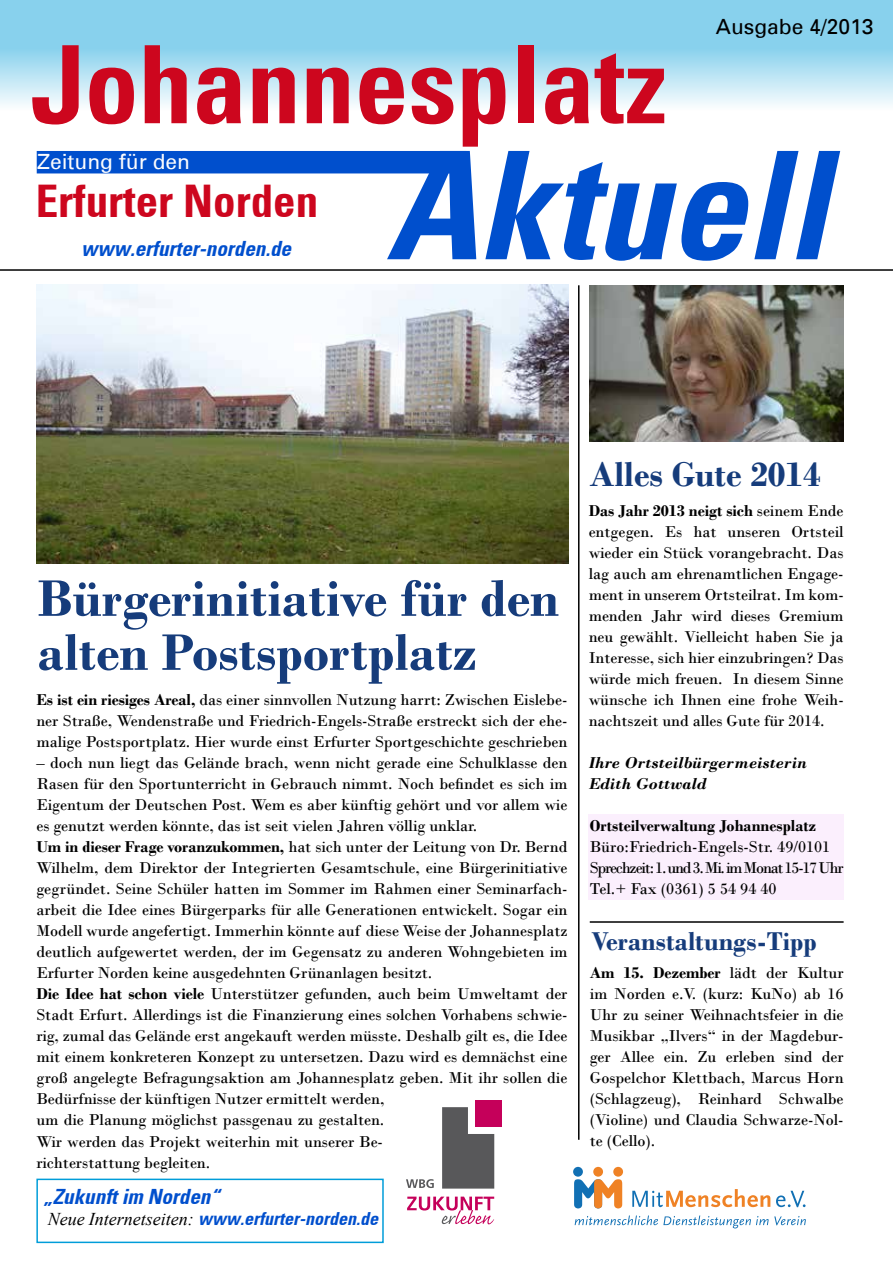
<style>
.page{position:relative;width:893px;height:1263px;background:#fff}
.page>*{position:absolute;margin:0;border:0;box-sizing:border-box;transform-origin:0 0}
.t1{font:150px "Unive Con Bol Obl";color:#004fcd}
.t2{font:700 condensed 108px "Univers";color:#cd061e}
.t3{font:700 54px/54px "Bodoni";color:#163c7b}
.t4{font:700 condensed 45px "Univers";color:#cd061e}
.t5{font:700 36px "Bodoni";color:#163c7b}
.t6{font:700 27px "Bodoni";color:#163c7b}
.t7{font:21px "Unive Con Bol Obl";color:#004fcd}
.t8{font:21px "Univers";color:#000}
.t9{font:21px "Univers";color:#fefefe}
.t10{font:18px "Unive Con Bol Obl";color:#004fcd}
.t11{font:16.5px/21px "Bodoni";letter-spacing:-.005em;color:#000;text-align:justify}
.t12{font:italic 700 16.5px/21px "Bodoni";color:#000}
.t13{font:700 16.5px "Bodoni";color:#000}
.s1{font-weight:700}
.s2{font-family:"Times New Roman";font-style:italic;color:#000}
</style>
<div class="page">
<svg style="left:0;top:0;width:893px;height:174px"></svg>
<div style="left:37px;top:151px;width:429px;height:22px;background:#004fcd"></div>
<svg style="left:574px;top:1179px;width:48px;height:29px"></svg>
<div style="left:593px;top:1167px;width:10px;height:10px;background:#ef8225;border-radius:50%"></div>
<div style="left:613px;top:1167px;width:10px;height:10px;background:#ef8225;border-radius:50%"></div>
<div style="left:573px;top:1167px;width:10px;height:10px;background:#1170b4;border-radius:50%"></div>
<svg style="left:632px;top:1189px;width:138px;height:18px"></svg>
<svg style="left:776px;top:1191px;width:29px;height:16px"></svg>
<svg style="left:575px;top:1215px;width:231px;height:13px"></svg>
<svg style="left:442px;top:1107px;width:52px;height:81px;background:#676668"></svg>
<div style="left:475px;top:1100px;width:27px;height:26px;background:#c5005a"></div>
<svg style="left:406px;top:1179px;width:28px;height:9px"></svg>
<svg style="left:407px;top:1196px;width:87px;height:28px"></svg>
<div style="left:589px;top:814px;width:255px;height:85px;background:#fbeffd"></div>
<img style="left:36px;top:284px;width:532px;height:279px">
<img style="left:590px;top:285px;width:253px;height:157px">
<hr style="left:0;top:269px;width:893px;height:2px;background:#000">
<hr style="left:578px;top:285px;width:1px;height:855px;background:#000">
<hr style="left:590px;top:921px;width:254px;height:2px;background:#000">
<div style="left:36px;top:1178px;width:348px;height:65px;background:#fff;border:2px solid #009dd9"></div>
<h2 class="t2" style="left:31px;top:19px;width:638px">Johannesplatz</h2>
<p class="t8" style="left:716px;top:14px;width:159px">Ausgabe 4/2013</p>
<p class="t9" style="left:37px;top:148px;width:154px">Zeitung für den</p>
<h3 class="t4" style="left:36px;top:174px;width:284px">Erfurter Norden</h3>
<p class="t7" style="left:81px;top:236px;width:211px">www.erfurter-norden.de</p>
<h1 class="t1" style="left:386px;top:114px;width:443px">Aktuell</h1>
<h3 class="t3" style="left:38px;top:571px;width:523px">Bürgerinitiative für den alten Postsportplatz</h3>
<p class="t11" style="left:36px;top:689px;width:533px"><span class="s1">Es ist ein riesiges Areal,</span> das einer sinnvollen Nutzung harrt: Zwischen Eislebe&shy;ner Straße, Wendenstraße und Friedrich-Engels-Straße erstreckt sich der ehe&shy;malige Postsportplatz. Hier wurde einst Erfurter Sportgeschichte geschrieben</p>
<p class="t11" style="left:36px;top:753px;width:533px;text-align:left">– doch nun liegt das Gelände brach, wenn nicht gerade eine Schulklasse den Rasen für den Sportunterricht in Gebrauch nimmt. Noch befindet es sich im Eigentum der Deutschen Post. Wem es aber künftig gehört und vor allem wie es genutzt werden könnte, das ist seit vielen Jahren völlig unklar.<br><span class="s1">Um in dieser Frage voranzukommen,</span> hat sich unter der Leitung von Dr. Bernd Wilhelm, dem Direktor der Integrierten Gesamtschule, eine Bürgerinitiative gegründet. Seine Schüler hatten im Sommer im Rahmen einer Seminarfach&shy;arbeit die Idee eines Bürgerparks für alle Generationen entwickelt. Sogar ein Modell wurde angefertigt. Immerhin könnte auf diese Weise der Johannesplatz deutlich aufgewertet werden, der im Gegensatz zu anderen Wohngebieten im Erfurter Norden keine ausgedehnten Grünanlagen besitzt.<br><span class="s1">Die Idee hat schon viele</span> Unterstützer gefunden, auch beim Umweltamt der Stadt Erfurt. Allerdings ist die Finanzierung eines solchen Vorhabens schwie&shy;rig, zumal das Gelände erst angekauft werden müsste. Deshalb gilt es, die Idee mit einem konkreteren Konzept zu untersetzen. Dazu wird es demnächst eine groß angelegte Befragungsaktion am Johannesplatz geben. Mit ihr sollen die Bedürfnisse der künftigen Nutzer ermittelt werden,<br>um die Planung möglichst passgenau zu gestalten.<br>Wir werden das Projekt weiterhin mit unserer Be-<br>richterstattung begleiten.</p>
<p class="t7" style="left:44px;top:1183px;width:178px">„Zukunft im Norden“</p>
<p class="t10" style="left:48px;top:1208px;width:332px"><span class="s2">Neue Internetseiten:</span> www.erfurter-norden.de</p>
<h3 class="t5" style="left:589px;top:453px;width:233px">Alles Gute 2014</h3>
<p class="t11" style="left:589px;top:500px;width:256px"><span class="s1">Das Jahr 2013 neigt sich</span> seinem Ende entgegen. Es hat unseren Ortsteil wieder ein Stück vorangebracht. Das lag auch am ehrenamtlichen Engage&shy;ment in unserem Ortsteilrat. Im kom&shy;menden Jahr wird dieses Gremium neu gewählt. Vielleicht haben Sie ja Interesse, sich hier einzubringen? Das würde mich freuen. In diesem Sinne wünsche ich Ihnen eine frohe Weih&shy;nachtszeit und alles Gute für 2014.</p>
<p class="t12" style="left:589px;top:753px;width:220px">Ihre Ortsteilbürgermeisterin<br>Edith Gottwald</p>
<p class="t13" style="left:590px;top:816px;width:228px">Ortsteilverwaltung Johannesplatz</p>
<p class="t11" style="left:590px;top:836px;width:255px;text-align:left">Büro:Friedrich-Engels-Str. 49/0101<br>Sprechzeit: 1. und 3. Mi. im Monat 15-17 Uhr<br>Tel.+ Fax (0361) 5 54 94 40</p>
<h3 class="t6" style="left:591px;top:925px;width:227px">Veranstaltungs-Tipp</h3>
<p class="t11" style="left:590px;top:962px;width:255px"><span class="s1">Am 15. Dezember</span> lädt der Kultur im Norden e.V. (kurz: KuNo) ab 16<br>Uhr zu seiner Weihnachtsfeier in die Musikbar „Ilvers“ in der Magdebur&shy;ger Allee ein. Zu erleben sind der Gospelchor Klettbach, Marcus Horn (Schlagzeug), Reinhard Schwalbe (Violine) und Claudia Schwarze-Nol&shy;te (Cello).</p>
</div>
